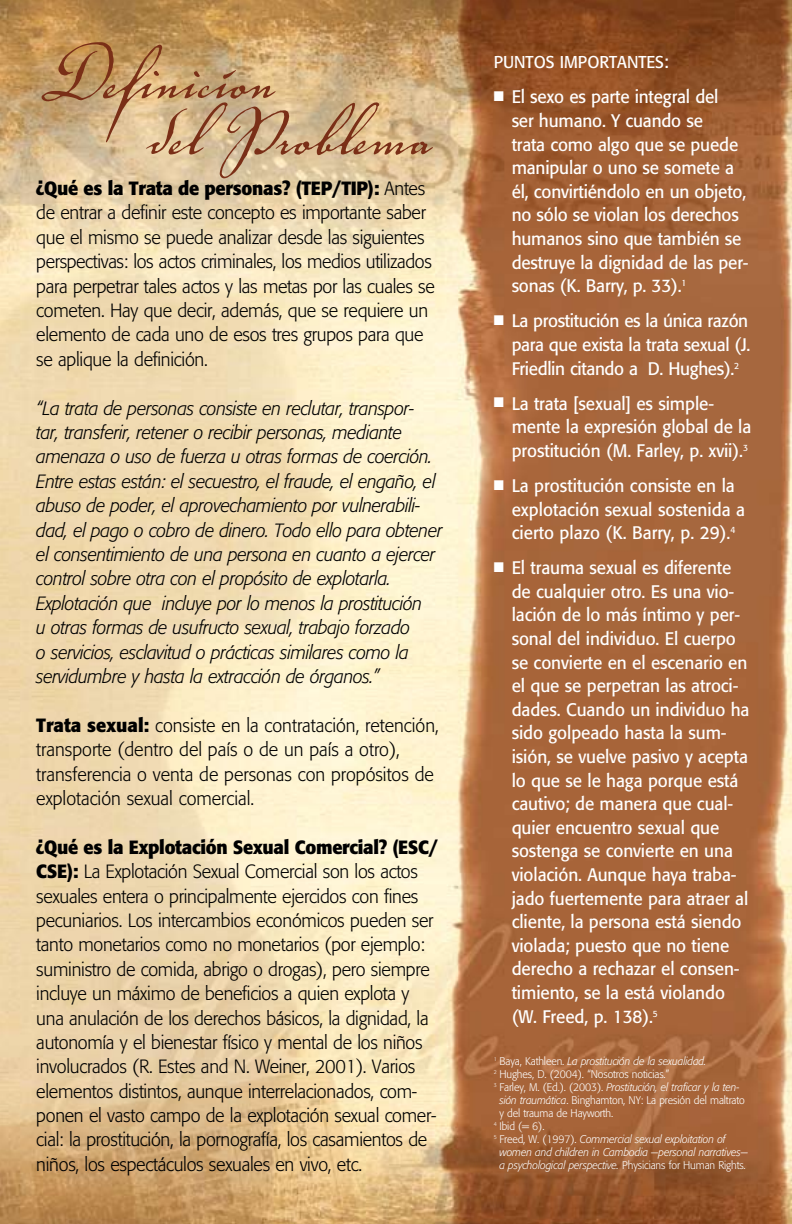
<style>
.page{position:relative;width:792px;height:1224px;background:#fff}
.page>*{position:absolute;margin:0;border:0;box-sizing:border-box;transform-origin:0 0}
.t1{font:102px "Voluta Script";color:#7a2f17}
.t2{font:300 19px/24.4px "Formata";letter-spacing:-.015em;color:#000;scale:.95 1}
.t3{font:italic 300 19px/24.4px "Formata";letter-spacing:-.02em;color:#000;scale:.95 1}
.t4{font:18px/23.6px "Formata";letter-spacing:-.005em;color:#fff;scale:.95 1}
.t5{font:17px "Formata";color:#fff;scale:.95 1}
.t6{font:italic 300 11px "Formata";letter-spacing:-.01em;color:#fff;scale:.95 1}
.t7{font:300 11px "Formata";letter-spacing:-.01em;color:#fff;scale:.95 1}
.s1{font-weight:700}
.s2{font-size:18px}
.s3{font-style:normal}
.s4{font-style:italic}
</style>
<div class="page">
<img style="left:0;top:0;width:792px;height:1224px">
<h1 class="t1" style="left:36px;top:3px;width:240px">Definicíon</h1>
<h1 class="t1" style="left:147px;top:59px;width:286px">del Problema</h1>
<p class="t2" style="left:36px;top:176px;width:421px"><span class="s1">¿Qué es la Trata de personas? (TEP/TIP):</span> Antes de entrar a definir este concepto es importante saber que el mismo se puede analizar desde las siguientes perspectivas: los actos criminales, los medios utilizados para perpetrar tales actos y las metas por las cuales se cometen. Hay que decir, además, que se requiere un elemento de cada uno de esos tres grupos para que se aplique la definición.</p>
<p class="t3" style="left:36px;top:396px;width:429px">“La trata de personas consiste en reclutar, transpor-<br>tar, transferir, retener o recibir personas, mediante amenaza o uso de fuerza u otras formas de coerción.<br>Entre estas están: el secuestro, el fraude, el engaño, el abuso de poder, el aprovechamiento por vulnerabili&shy;dad, el pago o cobro de dinero. Todo ello para obtener el consentimiento de una persona en cuanto a ejercer control sobre otra con el propósito de explotarla.<br>Explotación que incluye por lo menos la prostitución<br>u otras formas de usufructo sexual, trabajo forzado<br>o servicios, esclavitud o prácticas similares como la servidumbre y hasta la extracción de órganos.”</p>
<p class="t2" style="left:36px;top:713px;width:425px"><span class="s1">Trata sexual:</span> consiste en la contratación, retención, transporte (dentro del país o de un país a otro), transferencia o venta de personas con propósitos de explotación sexual comercial.</p>
<p class="t2" style="left:36px;top:835px;width:425px"><span class="s1">¿Qué es la Explotación Sexual Comercial? (ESC/ CSE):</span> La Explotación Sexual Comercial son los actos sexuales entera o principalmente ejercidos con fines pecuniarios. Los intercambios económicos pueden ser tanto monetarios como no monetarios (por ejemplo: suministro de comida, abrigo o drogas), pero siempre incluye un máximo de beneficios a quien explota y una anulación de los derechos básicos, la dignidad, la autonomía y el bienestar físico y mental de los niños involucrados (R. Estes and N. Weiner, 2001). Varios elementos distintos, aunque interrelacionados, com&shy;ponen el vasto campo de la explotación sexual comer&shy;cial: la prostitución, la pornografía, los casamientos de niños, los espectáculos sexuales en vivo, etc.</p>
<p class="t5" style="left:494px;top:52px;width:186px">PUNTOS IMPORTANTES<span class="s2">:</span></p>
<p class="t4" style="left:512px;top:85px;width:251px;text-indent:-18px">■ El sexo es parte integral del<br>ser humano. Y cuando se<br>trata como algo que se puede manipular o uno se somete a él, convirtiéndolo en un objeto, no sólo se violan los derechos humanos sino que también se destruye la dignidad de las per&shy;sonas (K. Barry, p. 33).<sup>1</sup></p>
<p class="t4" style="left:512px;top:309px;width:253px;text-align:justify;text-indent:-18px">■ La prostitución es la única razón para que exista la trata sexual (J.<br>Friedlin citando a D. Hughes).<sup>2</sup></p>
<p class="t4" style="left:512px;top:391px;width:254px;text-indent:-18px">■ La trata [sexual] es simple&shy;mente la expresión global de la prostitución (M. Farley, p. xvii).<sup>3</sup></p>
<p class="t4" style="left:512px;top:474px;width:247px;text-indent:-18px">■ La prostitución consiste en la explotación sexual sostenida a cierto plazo (K. Barry, p. 29).<sup>4</sup></p>
<p class="t4" style="left:512px;top:556px;width:252px;text-indent:-18px">■ El trauma sexual es diferente de cualquier otro. Es una vio&shy;lación de lo más íntimo y per&shy;sonal del individuo. El cuerpo se convierte en el escenario en el que se perpetran las atroci&shy;dades. Cuando un individuo ha sido golpeado hasta la sum&shy;isión, se vuelve pasivo y acepta lo que se le haga porque está cautivo; de manera que cual&shy;quier encuentro sexual que sostenga se convierte en una violación. Aunque haya traba&shy;jado fuertemente para atraer al cliente, la persona está siendo violada; puesto que no tiene derecho a rechazar el consen&shy;timiento, se la está violando (W. Freed, p. 138).<sup>5</sup></p>
<p class="t6" style="left:494px;top:1055px;width:225px"><sup>1</sup> <span class="s3">Baya, Kathleen.</span> La prostitución de la sexualidad.</p>
<p class="t7" style="left:494px;top:1068px;width:186px"><sup>2</sup> Hughes, D. (2004). “Nosotros noticias.”</p>
<p class="t6" style="left:494px;top:1081px;width:260px"><sup>3</sup> <span class="s3">Farley, M. (Ed.). (2003).</span> Prostitución, el traficar y la ten-</p>
<p class="t7" style="left:499px;top:1094px;width:260px"><span class="s4">sión traumática</span>. Binghamton, NY: La presión del maltrato</p>
<p class="t7" style="left:499px;top:1107px;width:121px">y del trauma de Hayworth.</p>
<p class="t7" style="left:494px;top:1120px;width:55px"><sup>4</sup> Ibid (= 6).</p>
<p class="t6" style="left:494px;top:1133px;width:246px"><sup>5</sup> <span class="s3">Freed, W. (1997).</span> Commercial sexual exploitation of</p>
<p class="t6" style="left:499px;top:1146px;width:263px">women and children in Cambodia —personal narratives—</p>
<p class="t6" style="left:499px;top:1159px;width:261px">a psychological perspective. <span class="s3">Physicians for Human Rights.</span></p>
</div>
